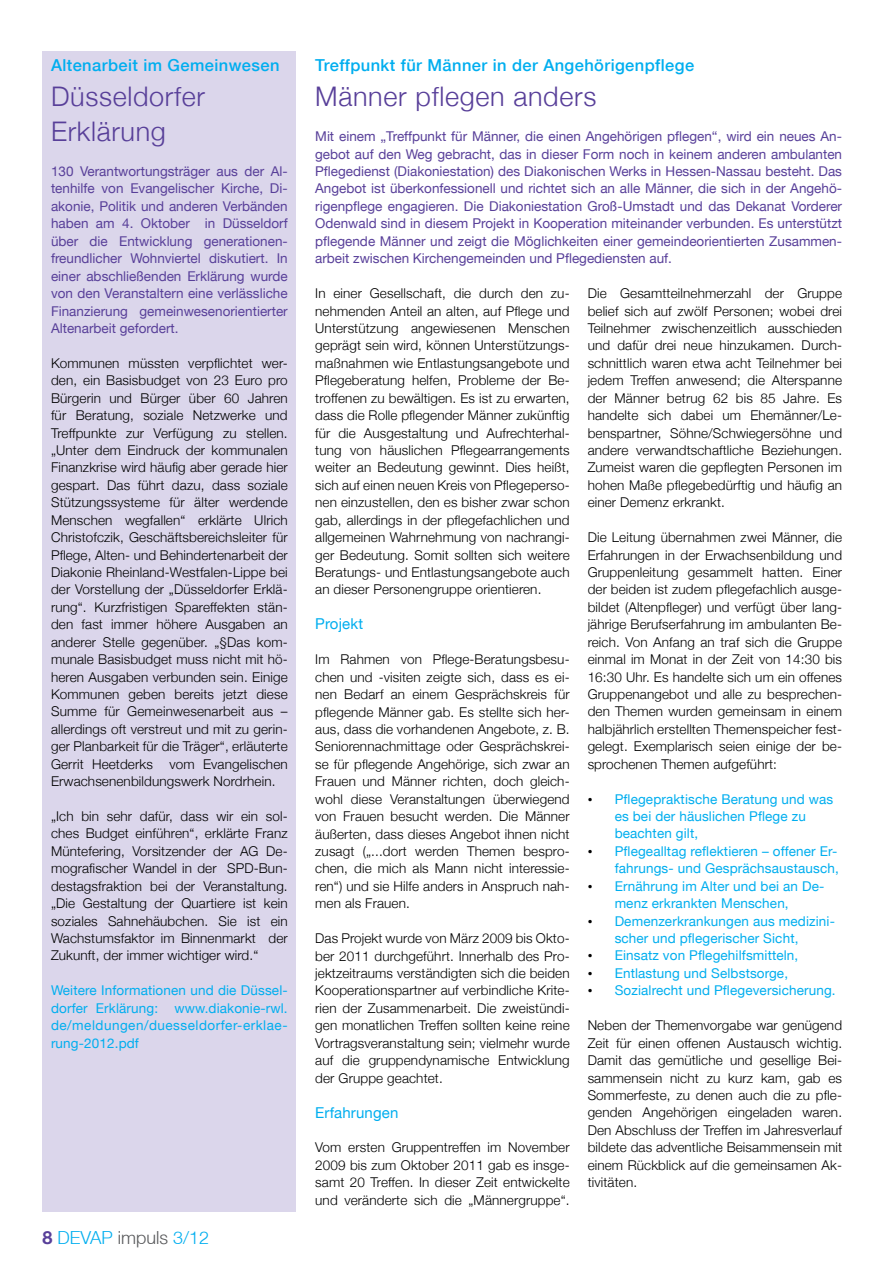
<style>
.page{position:relative;width:893px;height:1263px;background:#fff}
.page>*{position:absolute;margin:0;border:0;box-sizing:border-box;transform-origin:0 0}
.t1{font:300 27px/34.8px "Helvetica Neue";letter-spacing:.025em;color:#583f99}
.t2{font:300 18px "Helvetica Neue LT";color:#00aeef}
.t3{font:500 16.5px "Helvetica Neue";letter-spacing:.025em;color:#00aeef}
.t4{font:15px "Helvetica Neue LT";letter-spacing:.01em;color:#00aeef}
.t5{font:300 13.5px/17.4px "Helvetica Neue";letter-spacing:.01em;color:#000;text-align:justify}
.t6{font:13.5px/17.4px "Helvetica Neue LT";color:#583f99;text-align:justify}
.t7{font:13.5px/17.4px "Helvetica Neue LT";letter-spacing:.01em;color:#00aeef}
.s1{font-weight:700;color:#583f99}
.s2{color:#58595b}
.s3{font-family:"Times New Roman";color:#000}
</style>
<div class="page">
<div style="left:43px;top:51px;width:253px;height:1161px;background:#dbd6eb"></div>
<p class="t3" style="left:51px;top:52px;width:230px">Altenarbeit im Gemeinwesen</p>
<h1 class="t1" style="left:51px;top:78px;width:155px">Düsseldorfer<br>Erklärung</h1>
<p class="t6" style="left:51px;top:162px;width:238px">130 Verantwortungsträger aus der Al&shy;tenhilfe von Evangelischer Kirche, Di&shy;akonie, Politik und anderen Verbänden haben am 4. Oktober in Düsseldorf über die Entwicklung generationen&shy;freundlicher Wohnviertel diskutiert. In einer abschließenden Erklärung wurde von den Veranstaltern eine verlässliche Finanzierung gemeinwesenorientierter Altenarbeit gefordert.</p>
<p class="t5" style="left:51px;top:353px;width:238px">Kommunen müssten verpflichtet wer&shy;den, ein Basisbudget von 23 Euro pro Bürgerin und Bürger über 60 Jahren für Beratung, soziale Netzwerke und Treffpunkte zur Verfügung zu stellen. „Unter dem Eindruck der kommunalen Finanzkrise wird häufig aber gerade hier gespart. Das führt dazu, dass soziale Stützungssysteme für älter werdende Menschen wegfallen“ erklärte Ulrich Christofczik, Geschäftsbereichsleiter für Pflege, Alten- und Behindertenarbeit der Diakonie Rheinland-Westfalen-Lippe bei der Vorstellung der „Düsseldorfer Erklä&shy;rung“. Kurzfristigen Spareffekten stän&shy;den fast immer höhere Ausgaben an anderer Stelle gegenüber. „§Das kom&shy;munale Basisbudget muss nicht mit hö&shy;heren Ausgaben verbunden sein. Einige Kommunen geben bereits jetzt diese Summe für Gemeinwesenarbeit aus – allerdings oft verstreut und mit zu gerin&shy;ger Planbarkeit für die Träger“, erläuterte Gerrit Heetderks vom Evangelischen Erwachsenenbildungswerk Nordrhein.</p>
<p class="t5" style="left:51px;top:807px;width:238px">„Ich bin sehr dafür, dass wir ein sol&shy;ches Budget einführen“, erklärte Franz Müntefering, Vorsitzender der AG De&shy;mografischer Wandel in der SPD-Bun&shy;destagsfraktion bei der Veranstaltung. „Die Gestaltung der Quartiere ist kein soziales Sahnehäubchen. Sie ist ein Wachstumsfaktor im Binnenmarkt der Zukunft, der immer wichtiger wird.“</p>
<p class="t7" style="left:51px;top:982px;width:238px;text-align:justify">Weitere Informationen und die Düssel&shy;dorfer Erklärung: www.diakonie-rwl. de/meldungen/duesseldorfer-erklae&shy;rung-2012.pdf</p>
<h2 class="t2" style="left:43px;top:1226px;width:168px"><span class="s1">8</span> DEVAP <span class="s2">impuls</span> 3/12</h2>
<p class="t3" style="left:315px;top:52px;width:380px">Treffpunkt für Männer in der Angehörigenpflege</p>
<h1 class="t1" style="left:315px;top:78px;width:283px">Männer pflegen anders</h1>
<p class="t6" style="left:315px;top:127px;width:528px">Mit einem „Treffpunkt für Männer, die einen Angehörigen pflegen“, wird ein neues An&shy;gebot auf den Weg gebracht, das in dieser Form noch in keinem anderen ambulanten Pflegedienst (Diakoniestation) des Diakonischen Werks in Hessen-Nassau besteht. Das Angebot ist überkonfessionell und richtet sich an alle Männer, die sich in der Angehö&shy;rigenpflege engagieren. Die Diakoniestation Groß-Umstadt und das Dekanat Vorderer Odenwald sind in diesem Projekt in Kooperation miteinander verbunden. Es unterstützt pflegende Männer und zeigt die Möglichkeiten einer gemeindeorientierten Zusammen&shy;arbeit zwischen Kirchengemeinden und Pflegediensten auf.</p>
<p class="t5" style="left:315px;top:284px;width:256px">In einer Gesellschaft, die durch den zu&shy;nehmenden Anteil an alten, auf Pflege und Unterstützung angewiesenen Menschen geprägt sein wird, können Unterstützungs&shy;maßnahmen wie Entlastungsangebote und Pflegeberatung helfen, Probleme der Be&shy;troffenen zu bewältigen. Es ist zu erwarten, dass die Rolle pflegender Männer zukünftig für die Ausgestaltung und Aufrechterhal&shy;tung von häuslichen Pflegearrangements weiter an Bedeutung gewinnt. Dies heißt, sich auf einen neuen Kreis von Pflegeperso&shy;nen einzustellen, den es bisher zwar schon gab, allerdings in der pflegefachlichen und allgemeinen Wahrnehmung von nachrangi&shy;ger Bedeutung. Somit sollten sich weitere Beratungs- und Entlastungsangebote auch an dieser Personengruppe orientieren.</p>
<p class="t4" style="left:315px;top:615px;width:49px">Projekt</p>
<p class="t5" style="left:315px;top:650px;width:256px">Im Rahmen von Pflege-Beratungsbesu&shy;chen und -visiten zeigte sich, dass es ei&shy;nen Bedarf an einem Gesprächskreis für pflegende Männer gab. Es stellte sich her&shy;aus, dass die vorhandenen Angebote, z. B.<br>Seniorennachmittage oder Gesprächskrei&shy;se für pflegende Angehörige, sich zwar an Frauen und Männer richten, doch gleich&shy;wohl diese Veranstaltungen überwiegend von Frauen besucht werden. Die Männer äußerten, dass dieses Angebot ihnen nicht zusagt („...dort werden Themen bespro&shy;chen, die mich als Mann nicht interessie&shy;ren“) und sie Hilfe anders in Anspruch nah&shy;men als Frauen.</p>
<p class="t5" style="left:315px;top:929px;width:256px">Das Projekt wurde von März 2009 bis Okto&shy;ber 2011 durchgeführt. Innerhalb des Pro&shy;jektzeitraums verständigten sich die beiden Kooperationspartner auf verbindliche Krite&shy;rien der Zusammenarbeit. Die zweistündi&shy;gen monatlichen Treffen sollten keine reine Vortragsveranstaltung sein; vielmehr wurde auf die gruppendynamische Entwicklung der Gruppe geachtet.</p>
<p class="t4" style="left:315px;top:1103px;width:85px">Erfahrungen</p>
<p class="t5" style="left:315px;top:1138px;width:256px">Vom ersten Gruppentreffen im November 2009 bis zum Oktober 2011 gab es insge&shy;samt 20 Treffen. In dieser Zeit entwickelte und veränderte sich die „Männergruppe“.</p>
<p class="t5" style="left:588px;top:284px;width:256px">Die Gesamtteilnehmerzahl der Gruppe belief sich auf zwölf Personen; wobei drei Teilnehmer zwischenzeitlich ausschieden und dafür drei neue hinzukamen. Durch&shy;schnittlich waren etwa acht Teilnehmer bei jedem Treffen anwesend; die Alterspanne der Männer betrug 62 bis 85 Jahre. Es handelte sich dabei um Ehemänner/Le&shy;benspartner, Söhne/Schwiegersöhne und andere verwandtschaftliche Beziehungen.<br>Zumeist waren die gepflegten Personen im hohen Maße pflegebedürftig und häufig an einer Demenz erkrankt.</p>
<p class="t5" style="left:588px;top:528px;width:256px">Die Leitung übernahmen zwei Männer, die Erfahrungen in der Erwachsenbildung und Gruppenleitung gesammelt hatten. Einer der beiden ist zudem pflegefachlich ausge&shy;bildet (Altenpfleger) und verfügt über lang&shy;jährige Berufserfahrung im ambulanten Be&shy;reich. Von Anfang an traf sich die Gruppe einmal im Monat in der Zeit von 14:30 bis 16:30 Uhr. Es handelte sich um ein offenes Gruppenangebot und alle zu besprechen&shy;den Themen wurden gemeinsam in einem halbjährlich erstellten Themenspeicher fest&shy;gelegt. Exemplarisch seien einige der be&shy;sprochenen Themen aufgeführt:</p>
<p class="t7" style="left:615px;top:790px;width:220px;text-indent:-27px"><span class="s3">•</span> Pflegepraktische Beratung und was es bei der häuslichen Pflege zu beachten gilt,</p>
<p class="t7" style="left:588px;top:842px;width:253px;text-align:right"><span class="s3">•</span> Pflegealltag reflektieren – offener Er&shy;fahrungs- und Gesprächsaustausch,</p>
<p class="t7" style="left:615px;top:877px;width:211px;text-indent:-27px"><span class="s3">•</span> Ernährung im Alter und bei an De&shy;menz erkrankten Menschen,</p>
<p class="t7" style="left:615px;top:912px;width:222px;text-indent:-27px"><span class="s3">•</span> Demenzerkrankungen aus medizini&shy;scher und pflegerischer Sicht,</p>
<p class="t7" style="left:588px;top:947px;width:212px"><span class="s3">•</span> Einsatz von Pflegehilfsmitteln,</p>
<p class="t7" style="left:588px;top:964px;width:202px"><span class="s3">•</span> Entlastung und Selbstsorge,</p>
<p class="t7" style="left:588px;top:982px;width:249px"><span class="s3">•</span> Sozialrecht und Pflegeversicherung.</p>
<p class="t5" style="left:588px;top:1016px;width:256px">Neben der Themenvorgabe war genügend Zeit für einen offenen Austausch wichtig.<br>Damit das gemütliche und gesellige Bei&shy;sammensein nicht zu kurz kam, gab es Sommerfeste, zu denen auch die zu pfle&shy;genden Angehörigen eingeladen waren.<br>Den Abschluss der Treffen im Jahresverlauf bildete das adventliche Beisammensein mit einem Rückblick auf die gemeinsamen Ak&shy;tivitäten.</p>
</div>
